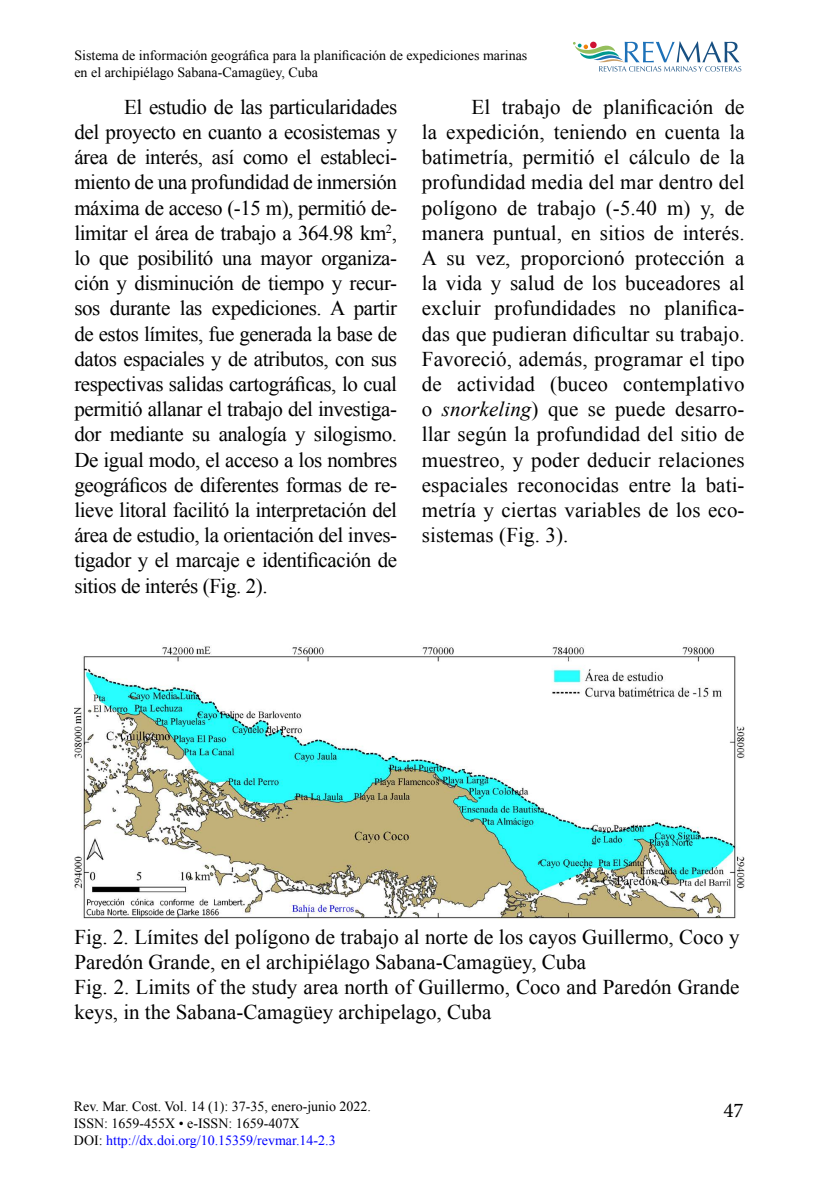
<style>
.page{position:relative;width:819px;height:1197px;background:#fff}
.page>*{position:absolute;margin:0;border:0;box-sizing:border-box;transform-origin:0 0}
.t1{font:21px/25.2px "Times New Roman";color:#000;text-align:justify}
.t2{font:21px "Minion Pro";color:#000}
.t3{font:14px/16.8px "Times New Roman";color:#000}
.s1{font-style:italic}
.s2{color:#00f}
</style>
<div class="page">
<svg style="left:573px;top:41px;width:168px;height:31px"></svg>
<img style="left:74px;top:646px;width:671px;height:273px">
<p class="t3" style="left:74px;top:47px;width:454px">Sistema de información geográfica para la planificación de expediciones marinas en el archipiélago Sabana-Camagüey, Cuba</p>
<p class="t1" style="left:74px;top:94px;width:324px;text-indent:50px">El estudio de las particularidades del proyecto en cuanto a ecosistemas y área de interés, así como el estableci&shy;miento de una profundidad de inmersión máxima de acceso (-15 m), permitió de&shy;limitar el área de trabajo a 364.98 km<sup>2</sup>, lo que posibilitó una mayor organiza&shy;ción y disminución de tiempo y recur&shy;sos durante las expediciones. A partir de estos límites, fue generada la base de datos espaciales y de atributos, con sus respectivas salidas cartográficas, lo cual permitió allanar el trabajo del investiga&shy;dor mediante su analogía y silogismo.<br>De igual modo, el acceso a los nombres geográficos de diferentes formas de re&shy;lieve litoral facilitó la interpretación del área de estudio, la orientación del inves&shy;tigador y el marcaje e identificación de sitios de interés (Fig. 2).</p>
<p class="t1" style="left:422px;top:94px;width:324px;text-indent:50px">El trabajo de planificación de la expedición, teniendo en cuenta la batimetría, permitió el cálculo de la profundidad media del mar dentro del polígono de trabajo (-5.40 m) y, de manera puntual, en sitios de interés.<br>A su vez, proporcionó protección a la vida y salud de los buceadores al excluir profundidades no planifica&shy;das que pudieran dificultar su trabajo.<br>Favoreció, además, programar el tipo de actividad (buceo contemplativo o <span class="s1">snorkeling</span>) que se puede desarro&shy;llar según la profundidad del sitio de muestreo, y poder deducir relaciones espaciales reconocidas entre la bati&shy;metría y ciertas variables de los eco&shy;sistemas (Fig. 3).</p>
<p class="t1" style="left:74px;top:924px;width:667px;text-align:left">Fig. 2. Límites del polígono de trabajo al norte de los cayos Guillermo, Coco y Paredón Grande, en el archipiélago Sabana-Camagüey, Cuba<br>Fig. 2. Limits of the study area north of Guillermo, Coco and Paredón Grande keys, in the Sabana-Camagüey archipelago, Cuba</p>
<p class="t3" style="left:74px;top:1098px;width:299px">Rev. Mar. Cost. Vol. 14 (1): 37-35, enero-junio 2022.<br>ISSN: 1659-455X • e-ISSN: 1659-407X<br>DOI: <span class="s2">http://dx.doi.org/10.15359/revmar.14-2.3</span></p>
<p class="t2" style="left:723px;top:1096px;width:22px">47</p>
</div>
